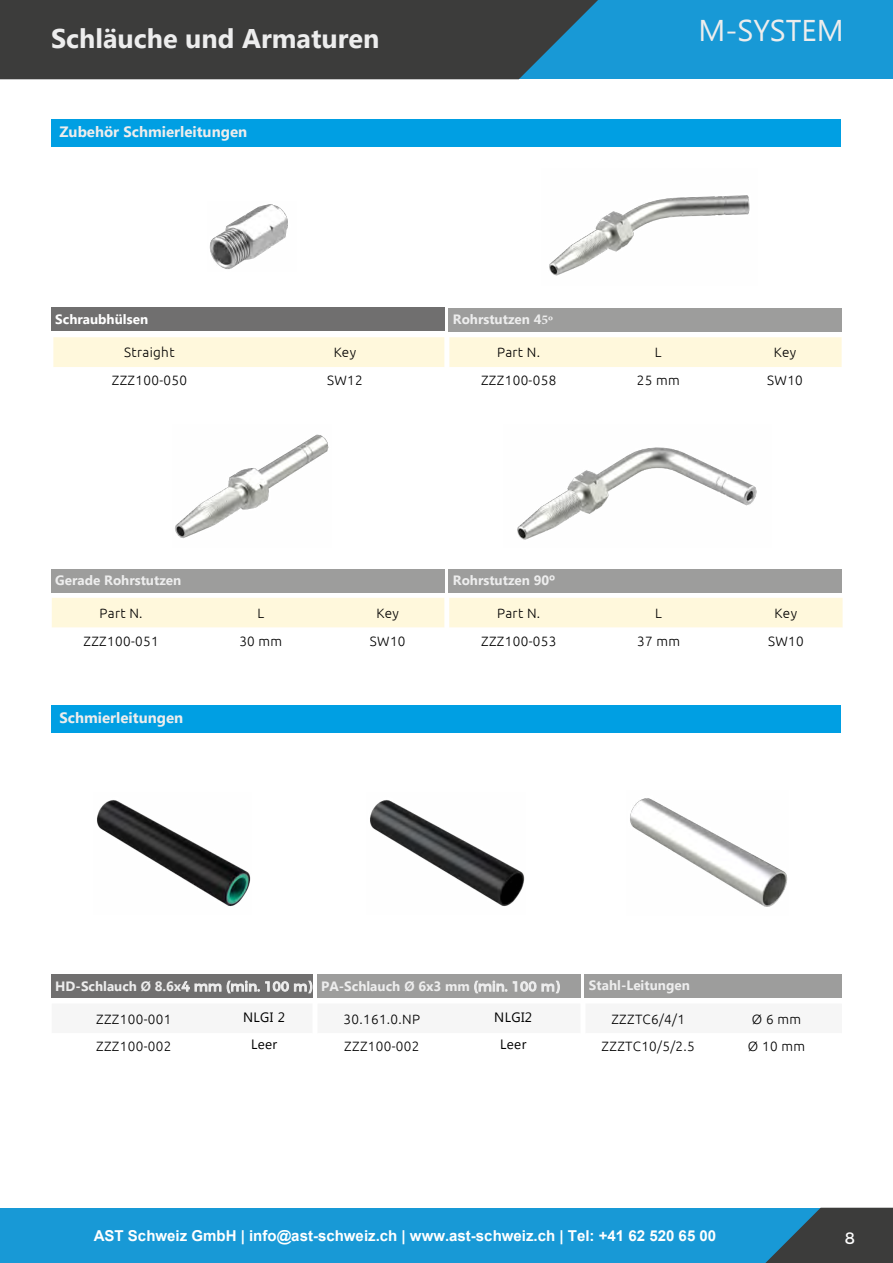
<style>
.page{position:relative;width:893px;height:1263px;background:#fff}
.page>*{position:absolute;margin:0;border:0;box-sizing:border-box;transform-origin:0 0}
.t1{font:30px "Myanmar Text";color:#ededed}
.t2{font:700 27px "Myanmar Text";color:#ededed}
.t3{font:16.5px "Montserrat";color:#fff}
.t4{font:700 15px "Arial";color:#fff}
.t5{font:700 15px "Myanmar Text";color:#ededed}
.t6{font:300 13.5px "Ubuntu";letter-spacing:.025em;color:#000}
.t7{font:700 13.5px "Myanmar Text";color:#ededed}
.t8{font:13.5px "Myanmar Text";letter-spacing:.025em;color:#000}
.t9{font:700 13.5px "Myanmar Text";color:#fff}
.s1{font-family:"Minion Pro"}
.s2{font-family:"Montserrat";font-weight:400}
</style>
<div class="page">
<div style="left:0;top:0;width:893px;height:79px;background:#1899d6"></div>
<div style="left:0;top:0;width:598px;height:79px;background:#3c3c3b"></div>
<div style="left:0;top:1208px;width:893px;height:55px;background:#1899d6"></div>
<svg style="left:765px;top:1208px;width:128px;height:55px"></svg>
<img style="left:209px;top:204px;width:79px;height:65px">
<img style="left:175px;top:434px;width:154px;height:105px">
<img style="left:517px;top:447px;width:240px;height:93px">
<img style="left:549px;top:195px;width:201px;height:81px">
<div style="left:51px;top:119px;width:789px;height:27px;background:#009fe3"></div>
<div style="left:51px;top:705px;width:789px;height:28px;background:#009fe3"></div>
<div style="left:53px;top:337px;width:789px;height:30px;background:#fff8dc"></div>
<div style="left:52px;top:598px;width:790px;height:30px;background:#fff8dc"></div>
<div style="left:51px;top:308px;width:393px;height:23px;background:#706f6f"></div>
<div style="left:51px;top:974px;width:262px;height:23px;background:#706f6f"></div>
<div style="left:317px;top:974px;width:263px;height:23px;background:#9d9d9c"></div>
<div style="left:585px;top:974px;width:257px;height:23px;background:#9d9d9c"></div>
<div style="left:51px;top:569px;width:393px;height:23px;background:#9d9d9c"></div>
<div style="left:449px;top:308px;width:393px;height:23px;background:#9d9d9c"></div>
<div style="left:449px;top:569px;width:393px;height:23px;background:#9d9d9c"></div>
<img style="left:97px;top:800px;width:154px;height:107px">
<img style="left:370px;top:800px;width:155px;height:107px">
<img style="left:630px;top:798px;width:158px;height:109px">
<h2 class="t2" style="left:51px;top:23px;width:330px">Schläuche und Armaturen</h2>
<h1 class="t1" style="left:698px;top:14px;width:147px">M-SYSTEM</h1>
<p class="t5" style="left:60px;top:123px;width:189px">Zubehör Schmierleitungen</p>
<p class="t9" style="left:55px;top:311px;width:94px">Schraubhülsen</p>
<p class="t6" style="left:124px;top:344px;width:52px">Straight</p>
<p class="t6" style="left:334px;top:344px;width:24px">Key</p>
<p class="t6" style="left:112px;top:372px;width:77px">ZZZ100-050</p>
<p class="t6" style="left:327px;top:372px;width:37px">SW12</p>
<p class="t7" style="left:453px;top:312px;width:102px">Rohrstutzen 4<span class="s1">5º</span></p>
<p class="t6" style="left:497px;top:344px;width:45px">Part N.</p>
<p class="t6" style="left:655px;top:344px;width:8px">L</p>
<p class="t6" style="left:774px;top:344px;width:24px">Key</p>
<p class="t6" style="left:481px;top:372px;width:77px">ZZZ100-058</p>
<p class="t6" style="left:637px;top:372px;width:44px">25 mm</p>
<p class="t6" style="left:767px;top:372px;width:37px">SW10</p>
<p class="t7" style="left:55px;top:573px;width:128px">Gerade Rohrstutzen</p>
<p class="t6" style="left:100px;top:605px;width:45px">Part N.</p>
<p class="t6" style="left:257px;top:605px;width:8px">L</p>
<p class="t6" style="left:377px;top:605px;width:24px">Key</p>
<p class="t6" style="left:84px;top:633px;width:77px">ZZZ100-051</p>
<p class="t6" style="left:239px;top:633px;width:44px">30 mm</p>
<p class="t6" style="left:370px;top:633px;width:37px">SW10</p>
<p class="t5" style="left:60px;top:709px;width:125px">Schmierleitungen</p>
<p class="t7" style="left:453px;top:573px;width:104px">Rohrstutzen 90º</p>
<p class="t6" style="left:497px;top:605px;width:45px">Part N.</p>
<p class="t6" style="left:655px;top:605px;width:8px">L</p>
<p class="t6" style="left:775px;top:605px;width:24px">Key</p>
<p class="t6" style="left:481px;top:633px;width:77px">ZZZ100-053</p>
<p class="t6" style="left:637px;top:633px;width:44px">37 mm</p>
<p class="t6" style="left:768px;top:633px;width:37px">SW10</p>
<p class="t7" style="left:55px;top:978px;width:506px">HD-Schlauch Ø 8.6x<span class="s2">4 mm (min. 100 m)</span> PA-Schlauch Ø 6x3 mm <span class="s2">(min. 100 m)</span></p>
<p class="t7" style="left:589px;top:977px;width:102px">Stahl-Leitungen</p>
<p class="t6" style="left:96px;top:1011px;width:77px">ZZZ100-001</p>
<p class="t8" style="left:243px;top:1009px;width:43px">NLGI 2</p>
<p class="t6" style="left:96px;top:1038px;width:77px">ZZZ100-002</p>
<p class="t8" style="left:251px;top:1037px;width:28px">Leer</p>
<p class="t6" style="left:344px;top:1011px;width:78px">30.161.0.NP</p>
<p class="t8" style="left:494px;top:1009px;width:39px">NLGI2</p>
<p class="t6" style="left:344px;top:1038px;width:77px">ZZZ100-002</p>
<p class="t8" style="left:500px;top:1037px;width:28px">Leer</p>
<p class="t6" style="left:611px;top:1011px;width:75px">ZZZTC6/4/1</p>
<p class="t6" style="left:752px;top:1011px;width:51px">Ø 6 mm</p>
<p class="t6" style="left:602px;top:1038px;width:95px">ZZZTC10/5/2.5</p>
<p class="t6" style="left:748px;top:1038px;width:59px">Ø 10 mm</p>
<p class="t4" style="left:94px;top:1225px;width:624px">AST Schweiz GmbH | info@ast-schweiz.ch | www.ast-schweiz.ch | Tel: +41 62 520 65 00</p>
<p class="t3" style="left:845px;top:1225px;width:12px">8</p>
</div>
